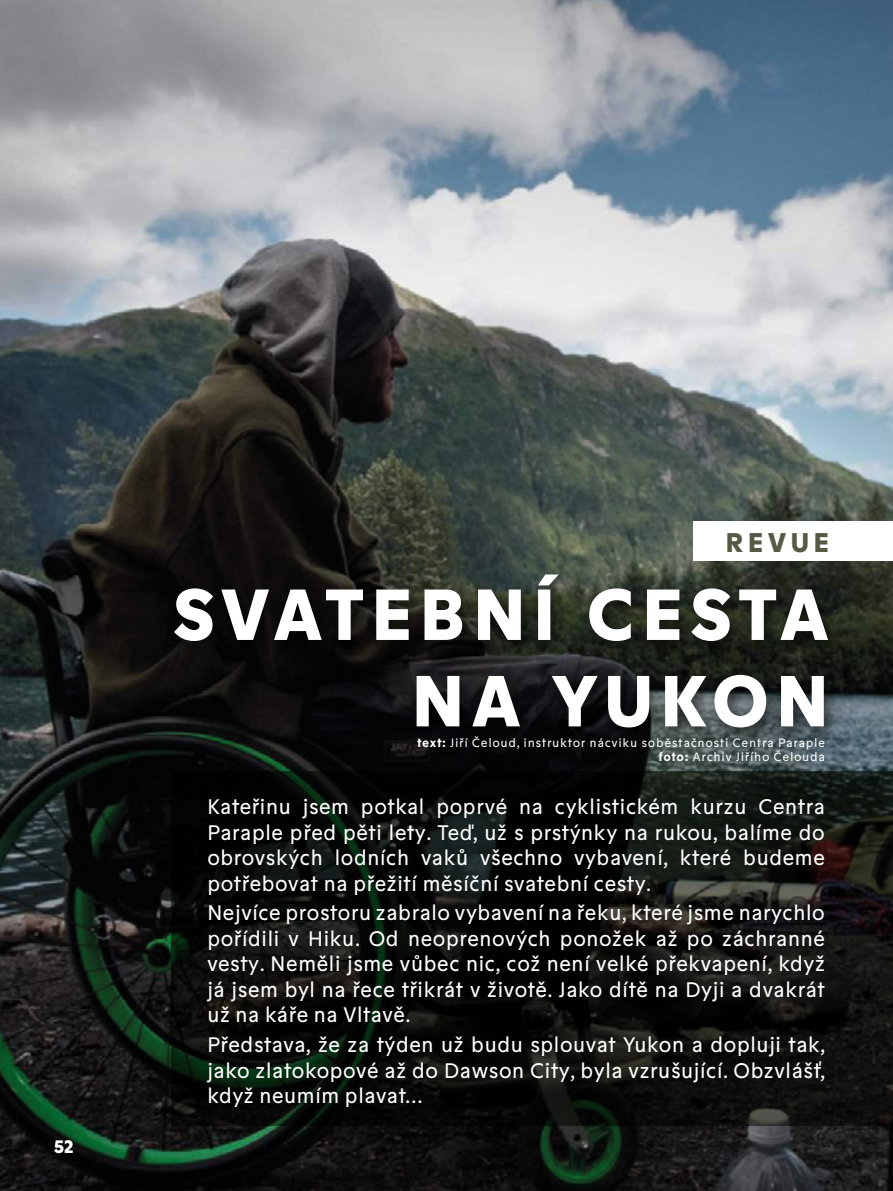
<style>
.page{position:relative;width:893px;height:1191px;background:#fff}
.page>*{position:absolute;margin:0;border:0;box-sizing:border-box;transform-origin:0 0}
.t1{font:900 72px/86.4px "Motif";letter-spacing:.09em;color:#fff;text-align:right}
.t2{font:900 27px "Motif";letter-spacing:.16em;color:#565944}
.t3{font:21px/25.5px "Motif";color:#fff;text-align:justify}
.t4{font:900 18px "Motif";color:#fff}
.t5{font:12px/14.4px "Motif";letter-spacing:.05em;color:#fff;text-align:right}
.s1{font-weight:700}
</style>
<div class="page">
<img style="left:0;top:0;width:893px;height:1191px">
<svg style="left:172px;top:771px;width:721px;height:354px;background:#0c0e0c"></svg>
<div style="left:165px;top:568px;width:680px;height:180px;background:#000;opacity:.71"></div>
<div style="left:694px;top:521px;width:199px;height:40px;background:#fff"></div>
<p class="t4" style="left:54px;top:1136px;width:21px">52</p>
<p class="t2" style="left:725px;top:526px;width:105px">REVUE</p>
<h1 class="t1" style="left:173px;top:574px;width:658px">SVATEBNÍ CESTA<br>NA YUKON</h1>
<p class="t5" style="left:417px;top:735px;width:410px"><span class="s1">text:</span> Jiří Čeloud, instruktor nácviku soběstačnosti Centra Paraple <span class="s1">foto:</span> Archiv Jiřího Čelouda</p>
<p class="t3" style="left:207px;top:794px;width:620px">Kateřinu jsem potkal poprvé na cyklistickém kurzu Centra Paraple před pěti lety. Teď, už s prstýnky na rukou, balíme do obrovských lodních vaků všechno vybavení, které budeme potřebovat na přežití měsíční svatební cesty.</p>
<p class="t3" style="left:207px;top:900px;width:620px">Nejvíce prostoru zabralo vybavení na řeku, které jsme narychlo pořídili v Hiku. Od neoprenových ponožek až po záchranné vesty. Neměli jsme vůbec nic, což není velké překvapení, když já jsem byl na řece třikrát v životě. Jako dítě na Dyji a dvakrát už na káře na Vltavě.</p>
<p class="t3" style="left:207px;top:1032px;width:620px">Představa, že za týden už budu splouvat Yukon a dopluji tak, jako zlatokopové až do Dawson City, byla vzrušující. Obzvlášť, když neumím plavat…</p>
</div>
